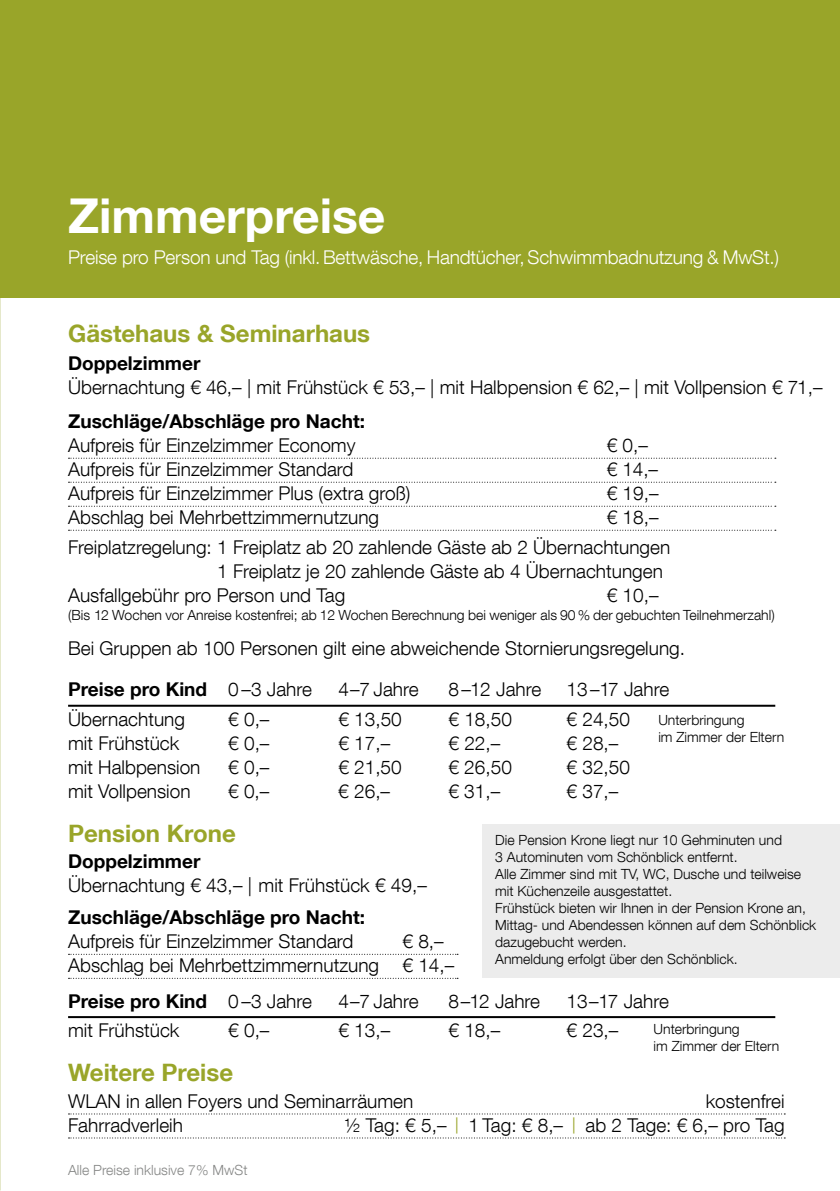
<style>
.page{position:relative;width:840px;height:1191px;background:#fff}
.page>*{position:absolute;margin:0;border:0;box-sizing:border-box;transform-origin:0 0}
.t1{font:700 48px "Helvetica Neue LT Com";color:#fff}
.t2{font:700 24px "Helvetica Neue LT Com";color:#99a529}
.t3{font:300 19px/24px "Helvetica Neue LT Com";color:#000}
.t4{font:700 19px "Helvetica Neue LT Com";color:#000}
.t5{font:300 19px "Helvetica Neue LT Com";letter-spacing:-.01em;color:#fff}
.t6{font:300 14px/17px "Helvetica Neue LT Com";color:#000}
.t7{font:300 14px "Helvetica Neue LT Com";color:#868786}
.s1{font-weight:700}
.s2{font-weight:300}
.s3{font-size:16.2px;color:#99a529}
</style>
<div class="page">
<div style="left:0;top:0;width:839px;height:298px;background:#99a529"></div>
<div style="left:482px;top:824px;width:357px;height:153px;background:#ececec"></div>
<svg style="left:68px;top:458px;width:707px;height:1px"></svg>
<svg style="left:68px;top:482px;width:707px;height:1px"></svg>
<svg style="left:68px;top:506px;width:707px;height:1px"></svg>
<svg style="left:68px;top:530px;width:707px;height:1px"></svg>
<hr style="left:68px;top:704px;width:706px;height:2px;background:#000">
<svg style="left:68px;top:954px;width:390px;height:1px"></svg>
<svg style="left:68px;top:978px;width:390px;height:1px"></svg>
<hr style="left:68px;top:1016px;width:706px;height:2px;background:#000">
<svg style="left:68px;top:1113px;width:716px;height:1px"></svg>
<svg style="left:68px;top:1137px;width:716px;height:1px"></svg>
<h1 class="t1" style="left:68px;top:185px;width:319px">Zimmerpreise</h1>
<p class="t5" style="left:68px;top:246px;width:712px">Preise pro Person und Tag (inkl. Bettwäsche, Handtücher, Schwimmbadnutzung &amp; MwSt.)</p>
<p class="t2" style="left:68px;top:318px;width:303px">Gästehaus &amp; Seminarhaus</p>
<p class="t4" style="left:68px;top:352px;width:134px">Doppelzimmer</p>
<p class="t3" style="left:68px;top:375px;width:755px">Übernachtung € 46,– | mit Frühstück € 53,– | mit Halbpension € 62,– | mit Vollpension € 71,–</p>
<p class="t4" style="left:68px;top:409px;width:298px">Zuschläge/Abschläge pro Nacht:</p>
<p class="t3" style="left:68px;top:433px;width:289px">Aufpreis für Einzelzimmer Economy</p>
<p class="t3" style="left:606px;top:433px;width:43px">€ 0,–</p>
<p class="t3" style="left:68px;top:457px;width:287px">Aufpreis für Einzelzimmer Standard</p>
<p class="t3" style="left:606px;top:457px;width:53px">€ 14,–</p>
<p class="t3" style="left:68px;top:481px;width:344px">Aufpreis für Einzelzimmer Plus (extra groß)</p>
<p class="t3" style="left:606px;top:481px;width:53px">€ 19,–</p>
<p class="t3" style="left:68px;top:505px;width:312px">Abschlag bei Mehrbettzimmernutzung</p>
<p class="t3" style="left:68px;top:502px;width:603px;line-height:29.6px;text-indent:538px">€ 18,–<br>Freiplatzregelung: 1 Freiplatz ab 20 zahlende Gäste ab 2 Übernachtungen</p>
<p class="t3" style="left:68px;top:558px;width:596px;text-indent:149px">1 Freiplatz je 20 zahlende Gäste ab 4 Übernachtungen<br>Ausfallgebühr pro Person und Tag</p>
<p class="t3" style="left:606px;top:582px;width:53px">€ 10,–</p>
<p class="t6" style="left:68px;top:606px;width:707px">(Bis 12 Wochen vor Anreise kostenfrei; ab 12 Wochen Berechnung bei weniger als 90 % der gebuchten Teilnehmerzahl)</p>
<p class="t3" style="left:68px;top:627px;width:618px;line-height:41px">Bei Gruppen ab 100 Personen gilt eine abweichende Stornierungsregelung.<br><span class="s1">Preise pro Kind</span> 0 –3 Jahre</p>
<p class="t3" style="left:338px;top:677px;width:82px">4–7 Jahre</p>
<p class="t3" style="left:448px;top:677px;width:94px">8–12 Jahre</p>
<p class="t3" style="left:566px;top:677px;width:104px">13–17 Jahre</p>
<p class="t3" style="left:68px;top:706px;width:118px">Übernachtung</p>
<p class="t3" style="left:228px;top:706px;width:43px">€ 0,–</p>
<p class="t3" style="left:338px;top:706px;width:65px">€ 13,50</p>
<p class="t3" style="left:448px;top:706px;width:65px">€ 18,50</p>
<p class="t3" style="left:566px;top:706px;width:65px">€ 24,50</p>
<p class="t3" style="left:68px;top:730px;width:113px">mit Frühstück</p>
<p class="t3" style="left:228px;top:730px;width:43px">€ 0,–</p>
<p class="t3" style="left:338px;top:730px;width:53px">€ 17,–</p>
<p class="t3" style="left:448px;top:730px;width:53px">€ 22,–</p>
<p class="t3" style="left:566px;top:730px;width:53px">€ 28,–</p>
<p class="t3" style="left:68px;top:754px;width:134px">mit Halbpension</p>
<p class="t3" style="left:228px;top:754px;width:43px">€ 0,–</p>
<p class="t3" style="left:338px;top:754px;width:65px">€ 21,50</p>
<p class="t3" style="left:448px;top:754px;width:65px">€ 26,50</p>
<p class="t3" style="left:566px;top:754px;width:65px">€ 32,50</p>
<p class="t3" style="left:68px;top:778px;width:124px">mit Vollpension</p>
<p class="t3" style="left:228px;top:778px;width:43px">€ 0,–</p>
<p class="t3" style="left:338px;top:778px;width:53px">€ 26,–</p>
<p class="t3" style="left:448px;top:778px;width:53px">€ 31,–</p>
<p class="t3" style="left:566px;top:778px;width:53px">€ 37,–</p>
<p class="t6" style="left:658px;top:711px;width:127px">Unterbringung<br>im Zimmer der Eltern</p>
<p class="t2" style="left:68px;top:818px;width:169px">Pension Krone</p>
<p class="t4" style="left:68px;top:849px;width:134px">Doppelzimmer</p>
<p class="t3" style="left:68px;top:873px;width:360px">Übernachtung € 43,– | mit Frühstück € 49,–</p>
<p class="t6" style="left:495px;top:831px;width:322px">Die Pension Krone liegt nur 10 Gehminuten und<br>3 Autominuten vom Schönblick entfernt.<br>Alle Zimmer sind mit TV, WC, Dusche und teilweise mit Küchenzeile ausgestattet.<br>Frühstück bieten wir Ihnen in der Pension Krone an, Mittag- und Abendessen können auf dem Schönblick dazugebucht werden.<br>Anmeldung erfolgt über den Schönblick.</p>
<p class="t4" style="left:68px;top:905px;width:298px">Zuschläge/Abschläge pro Nacht:</p>
<p class="t3" style="left:68px;top:929px;width:287px">Aufpreis für Einzelzimmer Standard</p>
<p class="t3" style="left:68px;top:929px;width:387px;text-indent:334px">€ 8,–<br>Abschlag bei Mehrbettzimmernutzung € 14,–</p>
<p class="t4" style="left:68px;top:988px;width:245px">Preise pro Kind <span class="s2">0 –3 Jahre</span></p>
<p class="t3" style="left:338px;top:988px;width:82px">4–7 Jahre</p>
<p class="t3" style="left:448px;top:988px;width:93px">8–12 Jahre</p>
<p class="t3" style="left:566px;top:988px;width:104px">13–17 Jahre</p>
<p class="t3" style="left:68px;top:1018px;width:113px">mit Frühstück</p>
<p class="t3" style="left:228px;top:1018px;width:43px">€ 0,–</p>
<p class="t3" style="left:338px;top:1018px;width:53px">€ 13,–</p>
<p class="t3" style="left:448px;top:1018px;width:53px">€ 18,–</p>
<p class="t3" style="left:566px;top:1018px;width:53px">€ 23,–</p>
<p class="t6" style="left:653px;top:1020px;width:127px">Unterbringung<br>im Zimmer der Eltern</p>
<p class="t2" style="left:68px;top:1057px;width:166px">Weitere Preise</p>
<p class="t3" style="left:68px;top:1088px;width:346px">WLAN in allen Foyers und Seminarräumen</p>
<p class="t3" style="left:705px;top:1088px;width:80px">kostenfrei</p>
<p class="t3" style="left:68px;top:1112px;width:116px">Fahrradverleih</p>
<p class="t3" style="left:344px;top:1112px;width:441px">½ Tag: € 5,– <span class="s3">|</span> 1 Tag: € 8,– <span class="s3">|</span> ab 2 Tage: € 6,– pro Tag</p>
<p class="t7" style="left:68px;top:1161px;width:181px">Alle Preise inklusive 7% MwSt</p>
</div>
